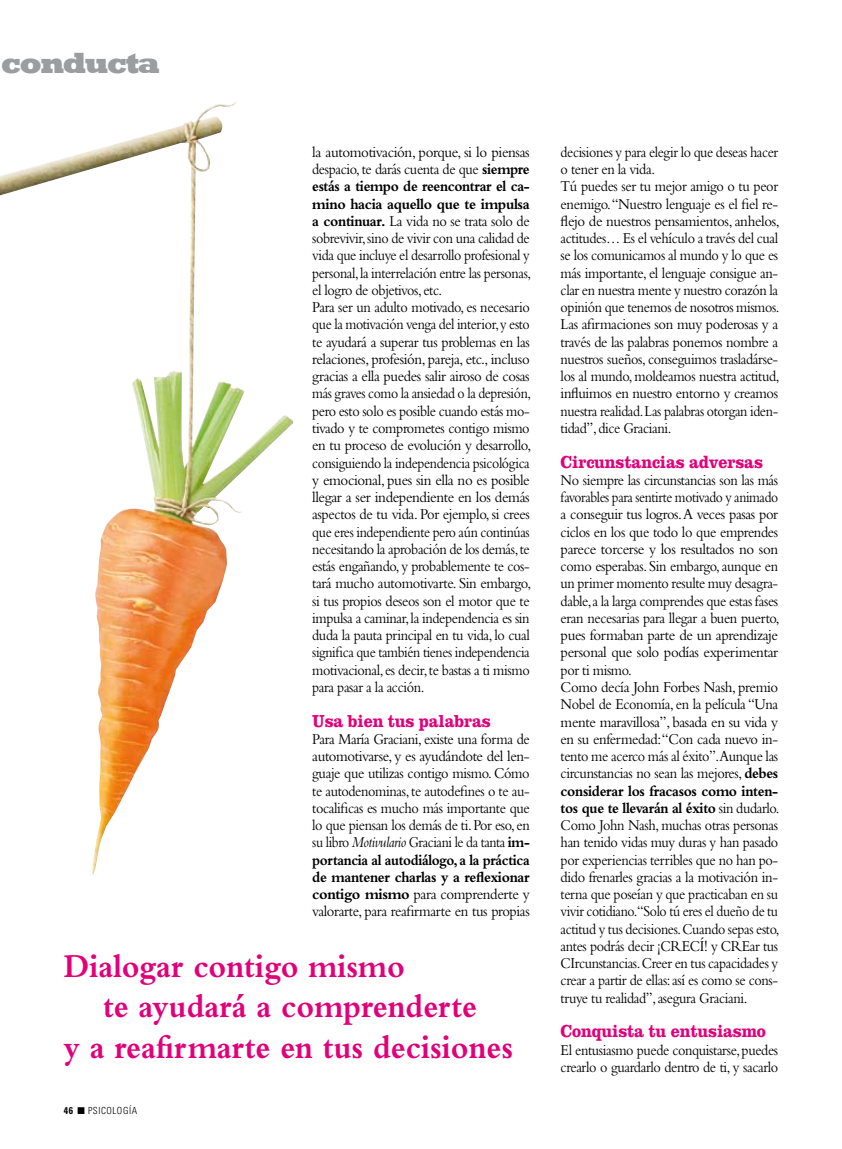
<style>
.page{position:relative;width:842px;height:1149px;background:#fff}
.page>*{position:absolute;margin:0;border:0;box-sizing:border-box;transform-origin:0 0}
.t1{font:700 34.5px "Bembo";color:#e2007a;scale:.9 1}
.t2{font:800 30px "Rockwell";letter-spacing:-.06em;color:#9c9d9f}
.t3{font:700 18px "Clarendon";letter-spacing:-.01em;color:#e2007a;scale:.9 1}
.t4{font:15.75px/17.2px "Bembo";letter-spacing:-.025em;color:#000;scale:.9 1}
.t5{font:15.75px/17.2px "Bembo";letter-spacing:-.025em;color:#000;scale:.95 1}
.t6{font:15.75px/17.2px "Bembo";letter-spacing:-.025em;color:#000;scale:.89 1}
.t7{font:300 condensed 9.75px "Univers";letter-spacing:.06em;color:#000}
.s1{font-weight:700}
.s2{font-style:italic}
</style>
<div class="page">
<img style="left:0;top:102px;width:293px;height:772px">
<h2 class="t2" style="left:1px;top:46px;width:161px">conducta</h2>
<p class="t5" style="left:312px;top:143px;width:232px">la automotivación, porque, si lo piensas despacio, te darás cuenta de que <span class="s1">siempre estás a tiempo de reencontrar el ca&shy;mino hacia aquello que te impulsa a continuar.</span> La vida no se trata solo de sobrevivir, sino de vivir con una calidad de vida que incluye el desarrollo profesional y personal, la interrelación entre las personas, el logro de objetivos, etc.<br>Para ser un adulto motivado, es necesario que la motivación venga del interior, y esto te ayudará a superar tus problemas en las relaciones, profesión, pareja, etc., incluso gracias a ella puedes salir airoso de cosas más graves como la ansiedad o la depresión, pero esto solo es posible cuando estás mo&shy;tivado y te comprometes contigo mismo en tu proceso de evolución y desarrollo, consiguiendo la independencia psicológica y emocional, pues sin ella no es posible llegar a ser independiente en los demás aspectos de tu vida. Por ejemplo, si crees que eres independiente pero aún continúas necesitando la aprobación de los demás, te estás engañando, y probablemente te cos&shy;tará mucho automotivarte. Sin embargo, si tus propios deseos son el motor que te impulsa a caminar, la independencia es sin duda la pauta principal en tu vida, lo cual significa que también tienes independencia motivacional, es decir, te bastas a ti mismo para pasar a la acción.</p>
<p class="t3" style="left:312px;top:709px;width:200px">Usa bien tus palabras</p>
<p class="t4" style="left:312px;top:729px;width:243px;text-align:justify">Para María Graciani, existe una forma de automotivarse, y es ayudándote del len&shy;guaje que utilizas contigo mismo. Cómo te autodenominas, te autodefines o te au&shy;tocalificas es mucho más importante que lo que piensan los demás de ti. Por eso, en su libro <span class="s2">Motivulario</span> Graciani le da tanta <span class="s1">im&shy;portancia al autodiálogo, a la práctica de mantener charlas y a reflexionar contigo mismo</span> para comprenderte y valorarte, para reafirmarte en tus propias</p>
<h1 class="t1" style="left:64px;top:946px;width:380px">Dialogar contigo mismo</h1>
<h1 class="t1" style="left:103px;top:987px;width:417px">te ayudará a comprenderte</h1>
<h1 class="t1" style="left:64px;top:1027px;width:501px">y a reafirmarte en tus decisiones</h1>
<p class="t7" style="left:64px;top:1104px;width:75px"><span class="s1">46</span> ■ PSICOLOGÍA</p>
<p class="t6" style="left:561px;top:143px;width:248px">decisiones y para elegir lo que deseas hacer o tener en la vida.<br>Tú puedes ser tu mejor amigo o tu peor enemigo.“Nuestro lenguaje es el fiel re&shy;flejo de nuestros pensamientos, anhelos, actitudes… Es el vehículo a través del cual se los comunicamos al mundo y lo que es más importante, el lenguaje consigue an&shy;clar en nuestra mente y nuestro corazón la opinión que tenemos de nosotros mismos.<br>Las afirmaciones son muy poderosas y a través de las palabras ponemos nombre a nuestros sueños, conseguimos trasladárse&shy;los al mundo, moldeamos nuestra actitud, influimos en nuestro entorno y creamos nuestra realidad. Las palabras otorgan iden&shy;tidad”, dice Graciani.</p>
<p class="t3" style="left:561px;top:450px;width:226px">Circunstancias adversas</p>
<p class="t4" style="left:561px;top:471px;width:245px">No siempre las circunstancias son las más favorables para sentirte motivado y animado a conseguir tus logros. A veces pasas por ciclos en los que todo lo que emprendes parece torcerse y los resultados no son como esperabas. Sin embargo, aunque en un primer momento resulte muy desagra&shy;dable, a la larga comprendes que estas fases eran necesarias para llegar a buen puerto, pues formaban parte de un aprendizaje personal que solo podías experimentar por ti mismo.<br>Como decía John Forbes Nash, premio Nobel de Economía, en la película “Una mente maravillosa”, basada en su vida y en su enfermedad:“Con cada nuevo in&shy;tento me acerco más al éxito”.Aunque las circunstancias no sean las mejores, <span class="s1">debes considerar los fracasos como inten&shy;tos que te llevarán al éxito</span> sin dudarlo.<br>Como John Nash, muchas otras personas han tenido vidas muy duras y han pasado por experiencias terribles que no han po&shy;dido frenarles gracias a la motivación in&shy;terna que poseían y que practicaban en su vivir cotidiano.“Solo tú eres el dueño de tu actitud y tus decisiones. Cuando sepas esto, antes podrás decir ¡CRECÍ! y CREar tus CIrcunstancias. Creer en tus capacidades y crear a partir de ellas: así es como se cons&shy;truye tu realidad”, asegura Graciani.</p>
<p class="t3" style="left:561px;top:1019px;width:230px">Conquista tu entusiasmo</p>
<p class="t4" style="left:561px;top:1040px;width:243px">El entusiasmo puede conquistarse, puedes crearlo o guardarlo dentro de ti, y sacarlo</p>
</div>
